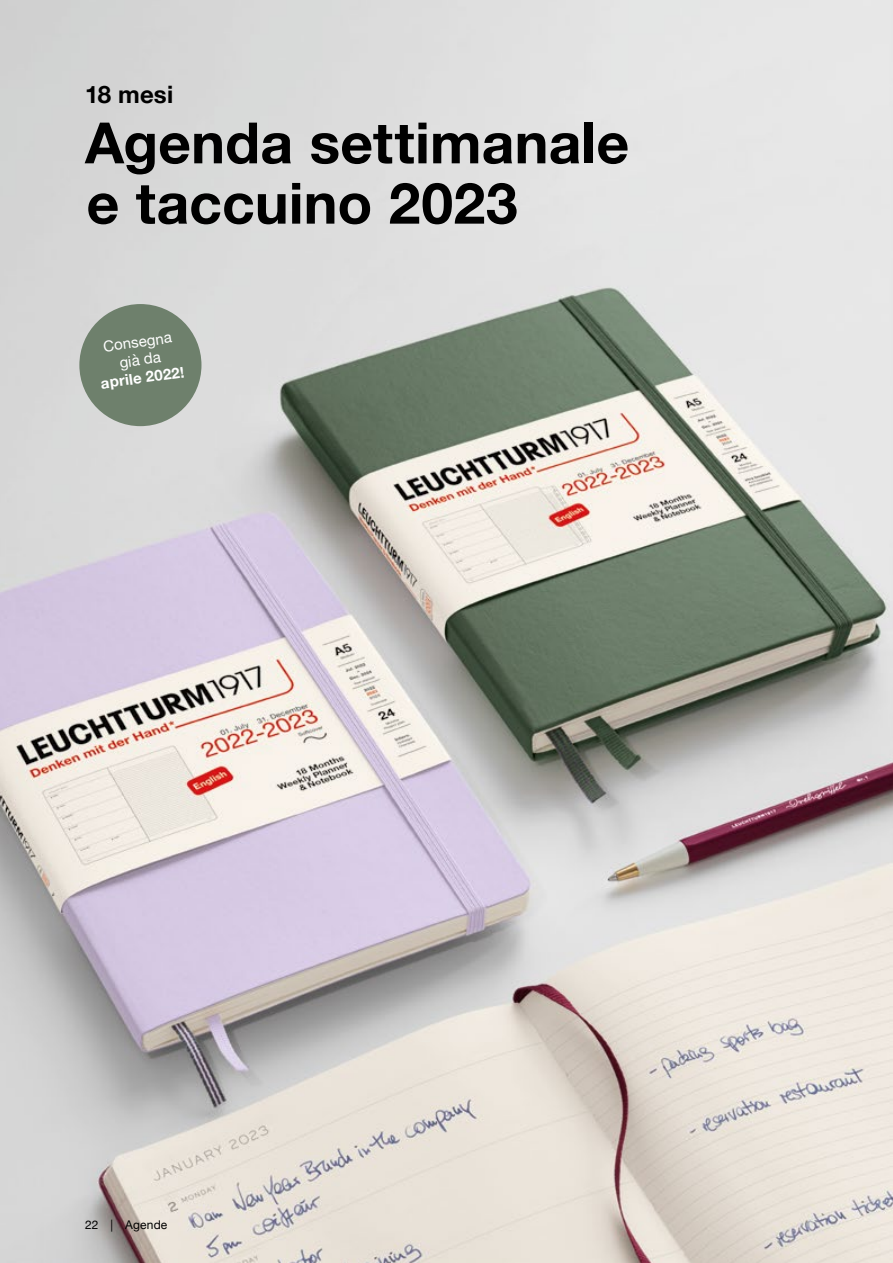
<style>
.page{position:relative;width:893px;height:1263px;background:#fff}
.page>*{position:absolute;margin:0;border:0;box-sizing:border-box;transform-origin:0 0}
.t1{font:700 57px/60.3px "Helvetica Neue";letter-spacing:.005em;color:#000}
.t2{font:700 24px "Helvetica Neue";letter-spacing:.01em;color:#000}
.t3{font:15px/18px "Helvetica Neue";color:#fff;text-align:center}
.t4{font:700 15px "Helvetica Neue";color:#fff}
.t5{font:12px "Helvetica Neue";letter-spacing:.015em;color:#000}
</style>
<div class="page">
<img style="left:0;top:0;width:893px;height:1263px">
<div style="left:79px;top:304px;width:122px;height:122px;background:#6e806c;border-radius:50%"></div>
<p class="t2" style="left:85px;top:76px;width:90px">18 mesi</p>
<p class="t1" style="left:85px;top:114px;width:546px">Agenda settimanale e taccuino 2023</p>
<p class="t3" style="left:102px;top:339px;width:71px;rotate:-8deg">Consegna già da</p>
<p class="t4" style="left:99px;top:372px;width:86px;rotate:-8deg">aprile 2022!</p>
<p class="t5" style="left:85px;top:1216px;width:84px">22 | Agende</p>
</div>
